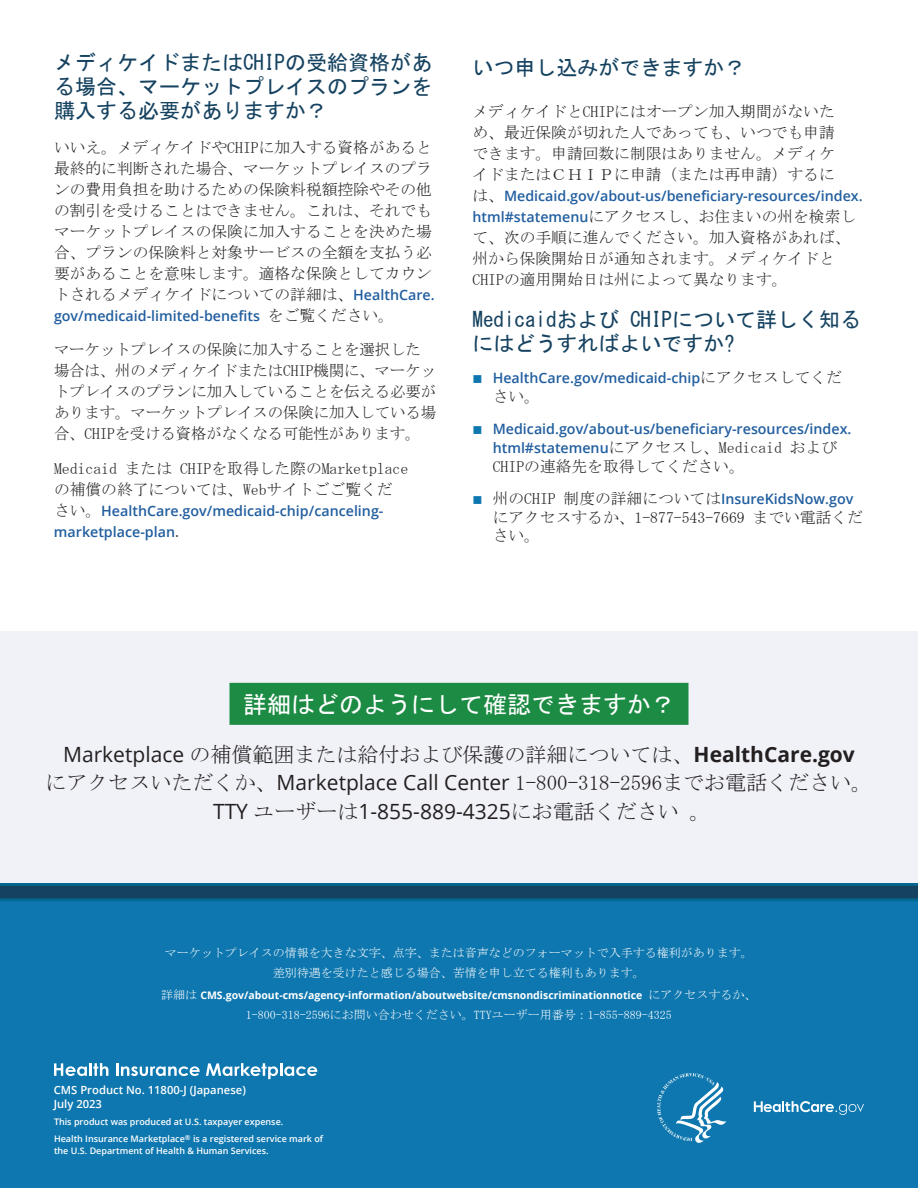
<style>
.page{position:relative;width:918px;height:1188px;background:#fff}
.page>*{position:absolute;margin:0;border:0;box-sizing:border-box;transform-origin:0 0}
.CALL_OUT_-_Title{font:24px "MS Gothic";color:#fff}
.CALL_OUT_-_text{font:21px/28.5px "MS Mincho";color:#231f20;text-align:center}
.t1{font:21px/24px "MS Gothic";color:#154260;text-align:justify}
.text_no_indent{font:15.75px/21px "MS Mincho";color:#231f20}
.text_bullet{font:15.75px/18.8px "MS Mincho";color:#231f20}
.text_no_indent-2{font:600 14.25px/21px "Open Sans";color:#215e9f}
.text_bullet-2{font:600 14.25px "Open Sans";color:#215e9f}
.Disclaimer{font:12px "MS Mincho";color:#fff}
.Product_Number___Dat{font:600 11.25px "Open Sans";color:#fff}
.Disclaimer-2{font:700 10.5px "Open Sans";color:#fff}
.Taxpayer_Expense{font:600 9px "Open Sans";color:#fff}
.s1{font-family:"Open Sans";font-weight:600;font-size:14.25px;color:#215e9f}
.s2{font-family:"MS Mincho";font-weight:400;font-size:15.75px;color:#231f20}
.s3{color:#0e77af}
.s4{font-family:"Open Sans"}
.s5{font-family:"Open Sans";font-weight:700}
.s6{font-family:"MS Mincho";font-weight:400;font-size:12px}
</style>
<div class="page">
<div style="left:0;top:890px;width:918px;height:298px;background:#0e77af"></div>
<svg style="left:0;top:883px;width:918px;height:18px;background:#0f4d6e"></svg>
<div style="left:0;top:631px;width:918px;height:252px;background:#f0f2f8"></div>
<div style="left:230px;top:683px;width:458px;height:42px;background:#1c8b43"></div>
<svg style="left:54px;top:1063px;width:54px;height:13px"></svg>
<svg style="left:116px;top:1063px;width:84px;height:13px"></svg>
<svg style="left:206px;top:1063px;width:111px;height:16px"></svg>
<svg style="left:754px;top:1101px;width:110px;height:14px"></svg>
<svg style="left:657px;top:1073px;width:69px;height:70px"></svg>
<h2 class="t1" style="left:54px;top:51px;width:379px">メディケイドまたはCHIPの受給資格がある場合、マーケットプレイスのプランを購入する必要がありますか？</h2>
<p class="text_no_indent" style="left:54px;top:136px;width:382px">いいえ。メディケイドやCHIPに加入する資格があると最終的に判断された場合、マーケットプレイスのプランの費用負担を助けるための保険料税額控除やその他の割引を受けることはできません。これは、それでもマーケットプレイスの保険に加入することを決めた場合、プランの保険料と対象サービスの全額を支払う必要があることを意味します。適格な保険としてカウントされるメディケイドについての詳細は、<span class="s1">HealthCare.</span></p>
<p class="text_no_indent-2" style="left:54px;top:305px;width:341px">gov/medicaid-limited-benefits <span class="s2">をご覧ください。</span></p>
<p class="text_no_indent" style="left:54px;top:339px;width:384px">マーケットプレイスの保険に加入することを選択した場合は、州のメディケイドまたはCHIP機関に、マーケットプレイスのプランに加入していることを伝える必要があります。マーケットプレイスの保険に加入している場合、CHIPを受ける資格がなくなる可能性があります。</p>
<p class="text_no_indent" style="left:54px;top:457px;width:356px">Medicaid または CHIPを取得した際のMarketplaceの補償の終了については、Webサイトごご覧くだ</p>
<p class="text_no_indent-2" style="left:54px;top:500px;width:331px"><span class="s2">さい。</span>HealthCare.gov/medicaid-chip/canceling&shy;marketplace-plan<span class="s2">.</span></p>
<h2 class="t1" style="left:472px;top:55px;width:274px">いつ申し込みができますか？</h2>
<p class="text_no_indent" style="left:472px;top:101px;width:364px;text-align:justify">メディケイドとCHIPにはオープン加入期間がないため、最近保険が切れた人であっても、いつでも申請できます。申請回数に制限はありません。メディケイドまたはＣＨＩＰに申請（または再申請）するに</p>
<p class="text_no_indent-2" style="left:472px;top:185px;width:392px"><span class="s2">は、</span>Medicaid.gov/about-us/beneficiary-resources/index.</p>
<p class="text_no_indent" style="left:472px;top:206px;width:385px"><span class="s1">html#statemenu</span>にアクセスし、お住まいの州を検索して、次の手順に進んでください。加入資格があれば、州から保険開始日が通知されます。メディケイドと<br>CHIPの適用開始日は州によって異なります。</p>
<h2 class="t1" style="left:472px;top:307px;width:390px">Medicaidおよび CHIPについて詳しく知るにはどうすればよいですか?</h2>
<p class="text_bullet-2" style="left:472px;top:368px;width:371px"><span class="s3">■</span> HealthCare.gov/medicaid-chip<span class="s2">にアクセスしてくだ</span></p>
<p class="text_bullet" style="left:493px;top:387px;width:49px">さい。</p>
<p class="text_bullet-2" style="left:472px;top:419px;width:380px"><span class="s3">■</span> Medicaid.gov/about-us/beneficiary-resources/index.</p>
<p class="text_bullet" style="left:493px;top:438px;width:346px"><span class="s1">html#statemenu</span>にアクセスし、Medicaid および<br>CHIPの連絡先を取得してください。</p>
<p class="text_bullet-2" style="left:472px;top:489px;width:382px"><span class="s3">■</span> <span class="s2">州のCHIP 制度の詳細については</span>InsureKidsNow.gov</p>
<p class="text_bullet" style="left:493px;top:508px;width:372px">にアクセスするか、1-877-543-7669 までい電話ください。</p>
<p class="CALL_OUT_-_Title" style="left:243px;top:692px;width:433px">詳細はどのようにして確認できますか？</p>
<p class="CALL_OUT_-_text" style="left:46px;top:740px;width:828px"><span class="s4">Marketplace</span> の補償範囲または給付および保護の詳細については、<span class="s5">HealthCare.gov<br></span>にアクセスいただくか、<span class="s4">Marketplace Call Center</span> 1-800-318-2596までお電話ください。<br><span class="s4">TTY</span> ユーザーは<span class="s4">1-855-889-4325</span>にお電話ください 。</p>
<p class="Disclaimer" style="left:165px;top:947px;width:590px">マーケットプレイスの情報を大きな文字、点字、または音声などのフォーマットで入手する権利があります。</p>
<p class="Disclaimer" style="left:273px;top:966px;width:373px">差別待遇を受けたと感じる場合、苦情を申し立てる権利もあります。</p>
<p class="Disclaimer-2" style="left:161px;top:988px;width:483px"><span class="s6">詳細は</span> CMS.gov/about-cms/agency-information/aboutwebsite/cmsnondiscriminationnotice</p>
<p class="Disclaimer" style="left:648px;top:989px;width:109px">にアクセスするか、</p>
<p class="Disclaimer" style="left:246px;top:1008px;width:427px">1-800-318-2596にお問い合わせください。TTYユーザー用番号：1-855-889-4325</p>
<p class="Product_Number___Dat" style="left:54px;top:1082px;width:194px">CMS Product No. 11800-J (Japanese)</p>
<p class="Product_Number___Dat" style="left:54px;top:1096px;width:50px">July 2023</p>
<p class="Taxpayer_Expense" style="left:54px;top:1116px;width:231px">This product was produced at U.S. taxpayer expense.</p>
<p class="Taxpayer_Expense" style="left:54px;top:1132px;width:271px">Health Insurance Marketplace<sup>®</sup> is a registered service mark of</p>
<p class="Taxpayer_Expense" style="left:54px;top:1144px;width:216px">the U.S. Department of Health &amp; Human Services.</p>
</div>
